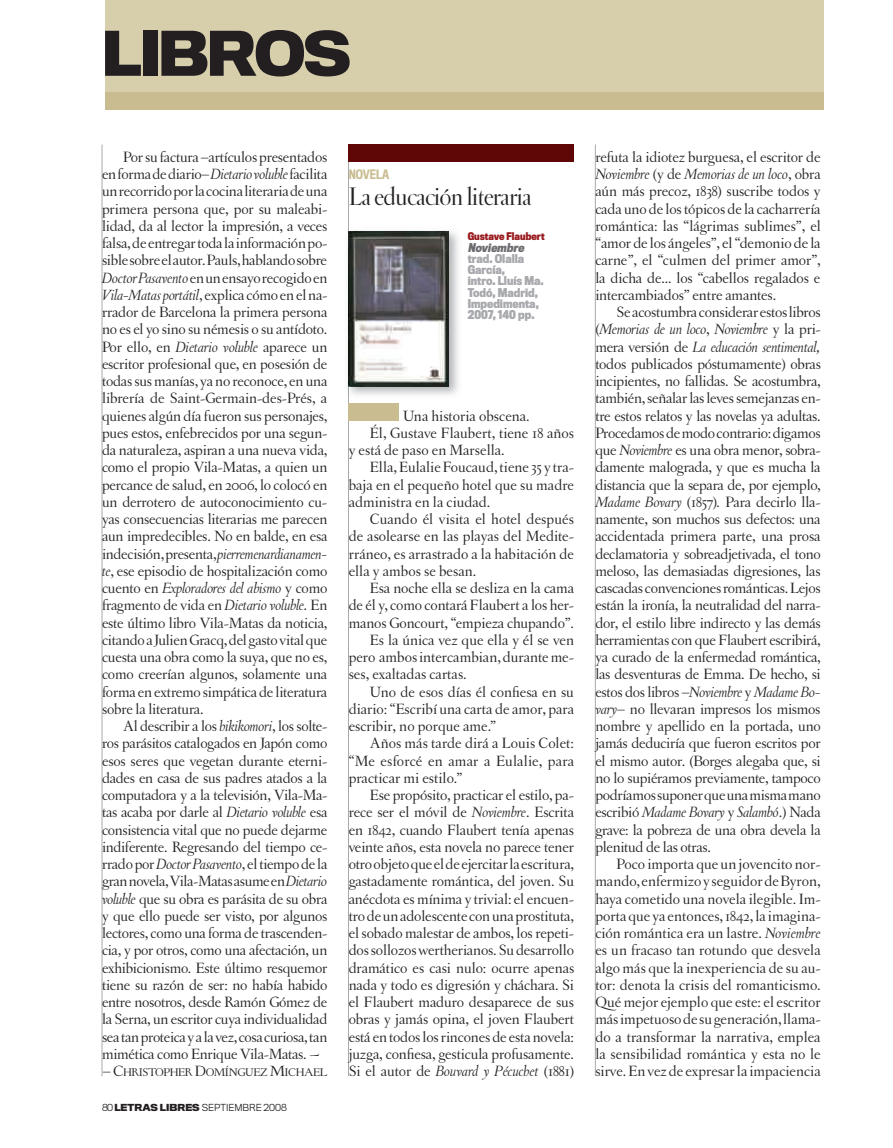
<style>
.page{position:relative;width:893px;height:1148px;background:#fff}
.page>*{position:absolute;margin:0;border:0;box-sizing:border-box;transform-origin:0 0}
.t1{font:700 57px "Titling Gothic FB Normal";letter-spacing:-.04em;color:#231f20}
.t2{font:27px "Letras Display";letter-spacing:-.01em;color:#231f20}
.t3{font:15.75px/17.2px "Letras Oldstyle";letter-spacing:-.01em;color:#231f20;text-align:justify}
.t4{font:15.75px "Letras Oldstyle";letter-spacing:.01em;color:#231f20}
.t5{font:500 12px "Titling Gothic FB Cond";color:#c9bc90}
.t6{font:11.85px "Letras Oldstyle Expert";letter-spacing:-.04em;color:#231f20}
.t7{font:700 11.25px/11.2px "Titling Gothic FB Cond";color:#a8a9ad}
.t8{font:italic 700 11.25px "Titling Gothic FB Cond";color:#6c6d70}
.t9{font:700 9.75px "Titling Gothic FB Cond";color:#981a1e}
.t10{font:300 9px "Titling Gothic FB Normal";color:#231f20}
.s1{font-style:italic}
.s2{font-size:15.75px}
.s3{font-weight:700}
</style>
<div class="page">
<div style="left:105px;top:0;width:719px;height:110px;background:#d7ceac"></div>
<div style="left:105px;top:92px;width:719px;height:18px;background:#c9bc90"></div>
<hr style="left:102px;top:145px;width:1px;height:931px;background:#a8a9ad">
<hr style="left:348px;top:145px;width:1px;height:931px;background:#a8a9ad">
<hr style="left:595px;top:145px;width:1px;height:931px;background:#a8a9ad">
<div style="left:349px;top:145px;width:225px;height:17px;background:#5f0607"></div>
<div style="left:349px;top:403px;width:50px;height:18px;background:#c9bc90"></div>
<img style="left:349px;top:231px;width:110px;height:164px">
<img style="left:348px;top:231px;width:1px;height:156px">
<img style="left:349px;top:231px;width:100px;height:155px">
<h1 class="t1" style="left:102px;top:18px;width:251px">LIBROS</h1>
<p class="t3" style="left:102px;top:148px;width:227px;text-indent:21px">Por su factura –artículos presentados en forma de diario– <span class="s1">Dietario voluble</span> facilita un recorrido por la cocina literaria de una primera persona que, por su maleabi&shy;lidad, da al lector la impresión, a veces falsa, de entregar toda la información po&shy;sible sobre el autor. Pauls, hablando sobre <span class="s1">Doctor Pasavento</span> en un ensayo recogido en <span class="s1">Vila-Matas portátil</span>, explica cómo en el na&shy;rrador de Barcelona la primera persona no es el yo sino su némesis o su antídoto.<br>Por ello, en <span class="s1">Dietario voluble</span> aparece un escritor profesional que, en posesión de todas sus manías, ya no reconoce, en una librería de Saint-Germain-des-Prés, a quienes algún día fueron sus personajes, pues estos, enfebrecidos por una segun&shy;da naturaleza, aspiran a una nueva vida, como el propio Vila-Matas, a quien un percance de salud, en 2006, lo colocó en un derrotero de autoconocimiento cu&shy;yas consecuencias literarias me parecen aun impredecibles. No en balde, en esa indecisión, presenta, <span class="s1">pierremenardianamen&shy;te</span>, ese episodio de hospitalización como cuento en <span class="s1">Exploradores del abismo</span> y como fragmento de vida en <span class="s1">Dietario voluble.</span> En este último libro Vila-Matas da noticia, citando a Julien Gracq, del gasto vital que cuesta una obra como la suya, que no es, como creerían algunos, solamente una forma en extremo simpática de literatura sobre la literatura.</p>
<p class="t3" style="left:102px;top:717px;width:227px;text-indent:21px">Al describir a los <span class="s1">hikikomori</span>, los solte&shy;ros parásitos catalogados en Japón como esos seres que vegetan durante eterni&shy;dades en casa de sus padres atados a la computadora y a la televisión, Vila-Ma&shy;tas acaba por darle al <span class="s1">Dietario voluble</span> esa consistencia vital que no puede dejarme indiferente. Regresando del tiempo ce&shy;rrado por <span class="s1">Doctor Pasavento</span>, el tiempo de la gran novela, Vila-Matas asume en <span class="s1">Dietario voluble</span> que su obra es parásita de su obra y que ello puede ser visto, por algunos lectores, como una forma de trascenden&shy;cia, y por otros, como una afectación, un exhibicionismo. Este último resquemor tiene su razón de ser: no había habido entre nosotros, desde Ramón Gómez de la Serna, un escritor cuya individualidad sea tan proteica y a la vez, cosa curiosa, tan mimética como Enrique Vila-Matas. ~</p>
<p class="t6" style="left:103px;top:1066px;width:226px"><span class="s2">– C</span>HRISTOPHER <span class="s2">D</span>OMÍNGUEZ <span class="s2">M</span>ICHAEL</p>
<p class="t10" style="left:102px;top:1102px;width:186px">80 <span class="s3">LETRAS LIBRES</span> SEPTIEMBRE 2008</p>
<p class="t5" style="left:349px;top:167px;width:42px">NOVELA</p>
<h2 class="t2" style="left:349px;top:181px;width:184px">La educación literaria</h2>
<p class="t9" style="left:468px;top:231px;width:79px">Gustave Flaubert</p>
<p class="t8" style="left:468px;top:240px;width:60px">Noviembre</p>
<p class="t7" style="left:468px;top:253px;width:78px">trad. Olalla<br>García,<br>intro. Lluís Ma.<br>Todó, Madrid,<br>Impedimenta,<br>2007, 140 pp.</p>
<p class="t3" style="left:403px;top:407px;width:128px">Una historia obscena.</p>
<p class="t3" style="left:370px;top:424px;width:206px">Él, Gustave Flaubert, tiene 18 años</p>
<p class="t3" style="left:349px;top:441px;width:158px">y está de paso en Marsella.</p>
<p class="t3" style="left:370px;top:459px;width:206px">Ella, Eulalie Foucaud, tiene 35 y tra-</p>
<p class="t3" style="left:349px;top:476px;width:227px">baja en el pequeño hotel que su madre</p>
<p class="t3" style="left:349px;top:493px;width:143px">administra en la ciudad.</p>
<p class="t3" style="left:370px;top:510px;width:205px">Cuando él visita el hotel después</p>
<p class="t3" style="left:349px;top:528px;width:227px">de asolearse en las playas del Medite-</p>
<p class="t3" style="left:349px;top:545px;width:227px">rráneo, es arrastrado a la habitación de</p>
<p class="t3" style="left:349px;top:562px;width:129px">ella y ambos se besan.</p>
<p class="t3" style="left:370px;top:579px;width:206px">Esa noche ella se desliza en la cama</p>
<p class="t3" style="left:349px;top:597px;width:227px">de él y, como contará Flaubert a los her-</p>
<p class="t3" style="left:349px;top:614px;width:227px">manos Goncourt, “empieza chupando”.</p>
<p class="t3" style="left:370px;top:631px;width:206px">Es la única vez que ella y él se ven</p>
<p class="t3" style="left:349px;top:648px;width:227px">pero ambos intercambian, durante me-</p>
<p class="t3" style="left:349px;top:666px;width:120px">ses, exaltadas cartas.</p>
<p class="t3" style="left:370px;top:683px;width:206px">Uno de esos días él confiesa en su</p>
<p class="t3" style="left:349px;top:700px;width:227px">diario: “Escribí una carta de amor, para</p>
<p class="t3" style="left:349px;top:717px;width:149px">escribir, no porque ame.”</p>
<p class="t3" style="left:370px;top:735px;width:206px">Años más tarde dirá a Louis Colet:</p>
<p class="t4" style="left:349px;top:752px;width:227px">“Me esforcé en amar a Eulalie, para</p>
<p class="t3" style="left:349px;top:769px;width:115px">practicar mi estilo.”</p>
<p class="t3" style="left:370px;top:786px;width:206px">Ese propósito, practicar el estilo, pa-</p>
<p class="t3" style="left:349px;top:804px;width:227px">rece ser el móvil de <span class="s1">Noviembre</span>. Escrita</p>
<p class="t3" style="left:349px;top:821px;width:227px">en 1842, cuando Flaubert tenía apenas</p>
<p class="t3" style="left:349px;top:838px;width:227px">veinte años, esta novela no parece tener</p>
<p class="t3" style="left:349px;top:855px;width:227px">otro objeto que el de ejercitar la escritura,</p>
<p class="t3" style="left:349px;top:873px;width:227px">gastadamente romántica, del joven. Su</p>
<p class="t3" style="left:349px;top:890px;width:227px">anécdota es mínima y trivial: el encuen-</p>
<p class="t3" style="left:349px;top:907px;width:227px">tro de un adolescente con una prostituta,</p>
<p class="t3" style="left:349px;top:924px;width:227px">el sobado malestar de ambos, los repeti-</p>
<p class="t3" style="left:349px;top:942px;width:227px">dos sollozos wertherianos. Su desarrollo</p>
<p class="t3" style="left:349px;top:959px;width:227px">dramático es casi nulo: ocurre apenas</p>
<p class="t3" style="left:349px;top:976px;width:227px">nada y todo es digresión y cháchara. Si</p>
<p class="t3" style="left:349px;top:993px;width:227px">el Flaubert maduro desaparece de sus</p>
<p class="t3" style="left:349px;top:1011px;width:227px">obras y jamás opina, el joven Flaubert</p>
<p class="t3" style="left:349px;top:1028px;width:227px">está en todos los rincones de esta novela:</p>
<p class="t3" style="left:349px;top:1045px;width:227px">juzga, confiesa, gesticula profusamente.</p>
<p class="t3" style="left:349px;top:1062px;width:227px">Si el autor de <span class="s1">Bouvard y Pécuchet</span> (1881)</p>
<p class="t3" style="left:595px;top:148px;width:227px">refuta la idiotez burguesa, el escritor de <span class="s1">Noviembre</span> (y de <span class="s1">Memorias de un loco</span>, obra aún más precoz, 1838) suscribe todos y cada uno de los tópicos de la cacharrería romántica: las “lágrimas sublimes”, el “amor de los ángeles”, el “demonio de la carne”, el “culmen del primer amor”, la dicha de... los “cabellos regalados e intercambiados” entre amantes.</p>
<p class="t3" style="left:595px;top:303px;width:227px;text-indent:21px">Se acostumbra considerar estos libros (<span class="s1">Memorias de un loco</span>, <span class="s1">Noviembre</span> y la pri&shy;mera versión de <span class="s1">La educación sentimental, </span>todos publicados póstumamente) obras incipientes, no fallidas. Se acostumbra, también, señalar las leves semejanzas en&shy;tre estos relatos y las novelas ya adultas.<br>Procedamos de modo contrario: digamos que <span class="s1">Noviembre</span> es una obra menor, sobra&shy;damente malograda, y que es mucha la distancia que la separa de, por ejemplo, <span class="s1">Madame Bovary</span> (1857)<span class="s1">.</span> Para decirlo lla&shy;namente, son muchos sus defectos: una accidentada primera parte, una prosa declamatoria y sobreadjetivada, el tono meloso, las demasiadas digresiones, las cascadas convenciones románticas. Lejos están la ironía, la neutralidad del narra&shy;dor, el estilo libre indirecto y las demás herramientas con que Flaubert escribirá, ya curado de la enfermedad romántica, las desventuras de Emma. De hecho, si estos dos libros –<span class="s1">Noviembre</span> y <span class="s1">Madame Bo&shy;vary</span>– no llevaran impresos los mismos nombre y apellido en la portada, uno jamás deduciría que fueron escritos por el mismo autor. (Borges alegaba que, si no lo supiéramos previamente, tampoco podríamos suponer que una misma mano escribió <span class="s1">Madame Bovary</span> y <span class="s1">Salambó</span>.) Nada grave: la pobreza de una obra devela la plenitud de las otras.</p>
<p class="t3" style="left:595px;top:855px;width:227px;text-indent:21px">Poco importa que un jovencito nor&shy;mando, enfermizo y seguidor de Byron, haya cometido una novela ilegible. Im&shy;porta que ya entonces, 1842, la imagina&shy;ción romántica era un lastre. <span class="s1">Noviembre </span>es un fracaso tan rotundo que desvela algo más que la inexperiencia de su au&shy;tor: denota la crisis del romanticismo.<br>Qué mejor ejemplo que este: el escritor más impetuoso de su generación, llama&shy;do a transformar la narrativa, emplea la sensibilidad romántica y esta no le sirve. En vez de expresar la impaciencia</p>
</div>
